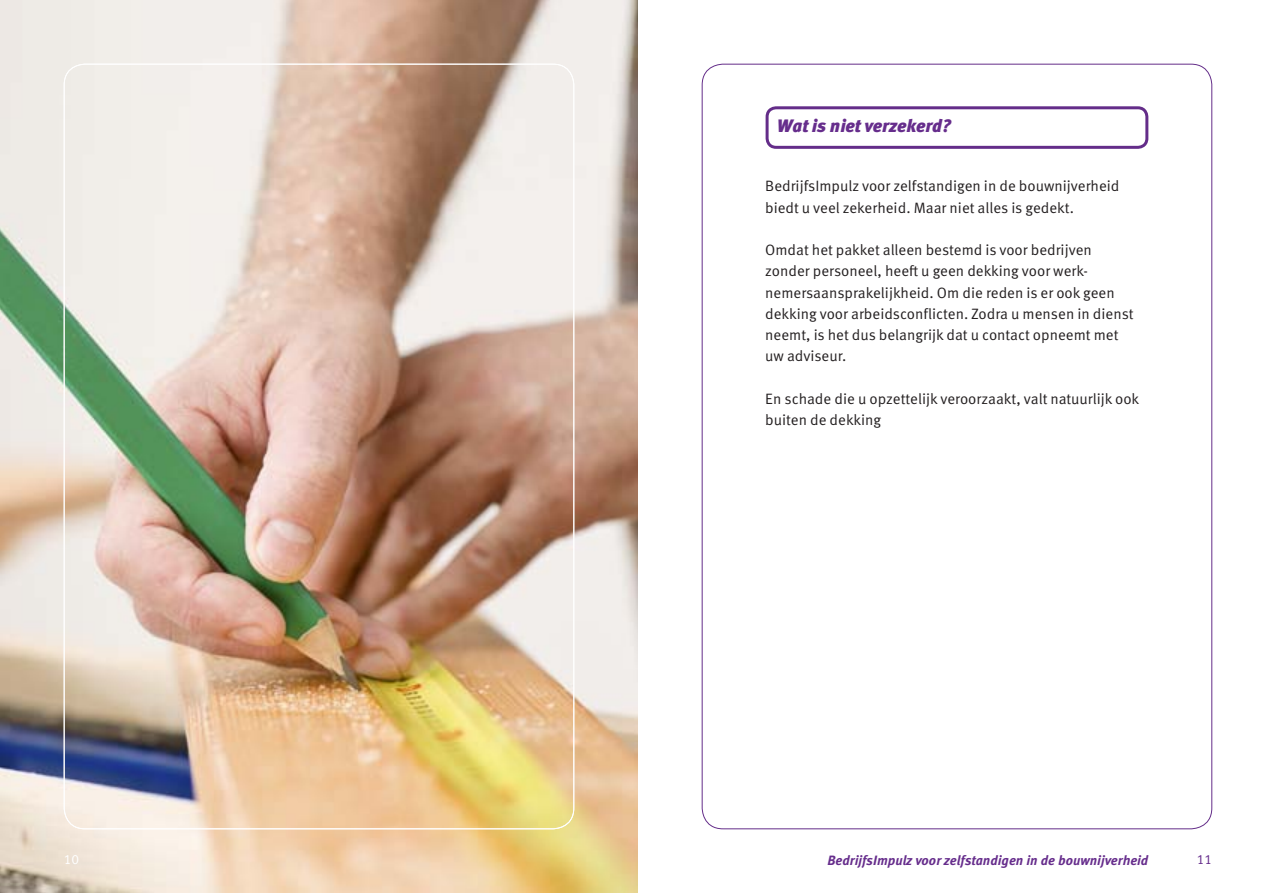
<style>
.page{position:relative;width:1276px;height:893px;background:#fff}
.page>*{position:absolute;margin:0;border:0;box-sizing:border-box;transform-origin:0 0}
.t1{font:italic 900 18px "Meta OT";color:#662d8c}
.t2{font:15px/21.3px "Meta OT Norm";color:#231f20}
.t3{font:italic 700 13.5px "Meta OT";color:#662d8c}
.t4{font:13.5px "Meta OT Norm";color:#fff}
.t5{font:13.5px "Meta OT Norm";color:#662d8c}
</style>
<div class="page">
<div style="left:765px;top:106px;width:383px;height:43px;border:3px solid #642d89;border-radius:9px"></div>
<img style="left:0;top:0;width:638px;height:893px">
<p class="t1" style="left:777px;top:115px;width:175px">Wat is niet verzekerd?</p>
<p class="t2" style="left:765px;top:176px;width:356px">BedrijfsImpulz voor zelfstandigen in de bouwnijverheid biedt u veel zekerheid. Maar niet alles is gedekt.</p>
<p class="t2" style="left:765px;top:239px;width:370px">Omdat het pakket alleen bestemd is voor bedrijven zonder personeel, heeft u geen dekking voor werk&shy;nemersaansprakelijkheid. Om die reden is er ook geen dekking voor arbeidsconflicten. Zodra u mensen in dienst neemt, is het dus belangrijk dat u contact opneemt met uw adviseur.</p>
<p class="t2" style="left:765px;top:388px;width:376px">En schade die u opzettelijk veroorzaakt, valt natuurlijk ook buiten de dekking</p>
<p class="t4" style="left:64px;top:852px;width:17px">10</p>
<p class="t3" style="left:827px;top:852px;width:322px">BedrijfsImpulz voor zelfstandigen in de bouwnijverheid</p>
<p class="t5" style="left:1196px;top:852px;width:17px">11</p>
</div>
